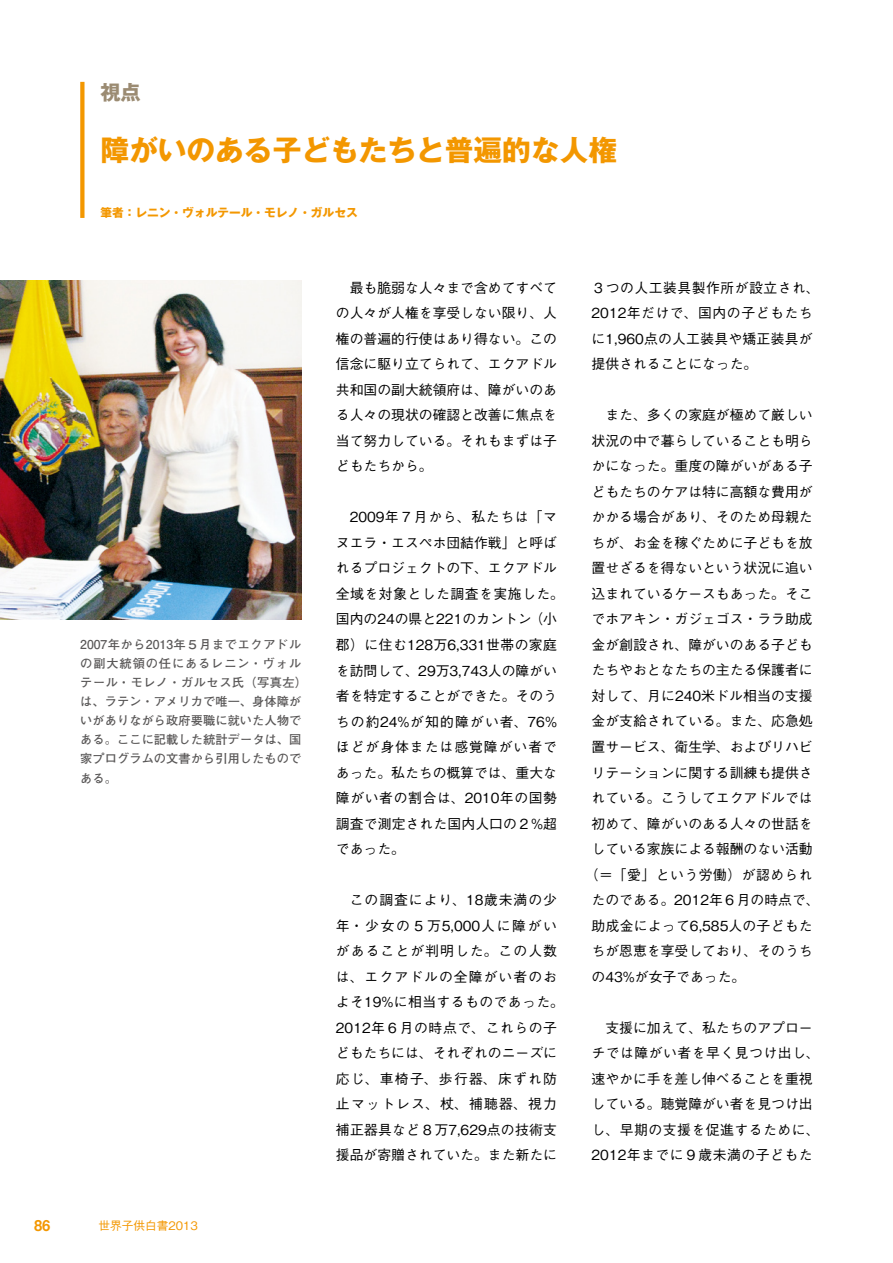
<style>
.page{position:relative;width:893px;height:1263px;background:#fff}
.page>*{position:absolute;margin:0;border:0;box-sizing:border-box;transform-origin:0 0}
.t1{font:700 28.65px "Gothic MB101 Pro";color:#f39700}
.t2{font:700 20.25px "Gothic MB101 Pro";color:#9b8b72}
.t3{font:14.85px "Midashi Go Pro MB31";color:#f39700}
.t4{font:500 13.8px/25.5px "Gothic BBB Pro";color:#000;text-align:justify}
.t5{font:500 13.8px/25.5px "Gothic BBB Pro";letter-spacing:.04em;color:#000;text-align:center}
.t6{font:500 13.8px/25.5px "Gothic BBB Pro";letter-spacing:.02em;color:#000}
.t7{font:500 13.8px "Gothic BBB Pro";letter-spacing:.035em;color:#000}
.t8{font:700 12.15px/19.2px "Futo Go B101 Pro";letter-spacing:.005em;color:#595757}
.t9{font:700 11.7px "Gothic MB101 Pro";color:#f39700}
.t10{font:500 11.7px "Gothic BBB Pro";color:#f39700}
</style>
<div class="page">
<div style="left:80px;top:82px;width:5px;height:136px;background:#f39700"></div>
<img style="left:0;top:281px;width:301px;height:338px">
<p class="t2" style="left:100px;top:75px;width:42px">視点</p>
<h2 class="t1" style="left:100px;top:126px;width:518px">障がいのある子どもたちと普遍的な人権</h2>
<p class="t9" style="left:100px;top:202px;width:259px">筆者：レニン・ヴォルテール・モレノ・ガルセス</p>
<p class="t8" style="left:80px;top:633px;width:229px">2007年から2013年５月までエクアドルの副大統領の任にあるレニン・ヴォルテール・モレノ・ガルセス氏（写真左）は、ラテン・アメリカで唯一、身体障がいがありながら政府要職に就いた人物である。ここに記載した統計データは、国家プログラムの文書から引用したものである。</p>
<p class="t3" style="left:34px;top:1214px;width:18px">86</p>
<p class="t10" style="left:98px;top:1216px;width:101px">世界子供白書2013</p>
<p class="t4" style="left:336px;top:273px;width:223px;text-indent:14px">最も脆弱な人々まで含めてすべての人々が人権を享受しない限り、人権の普遍的行使はあり得ない。この信念に駆り立てられて、エクアドル共和国の副大統領府は、障がいのある人々の現状の確認と改善に焦点を当て努力している。それもまずは子どもたちから。</p>
<p class="t4" style="left:336px;top:503px;width:230px;text-align:left;text-indent:14px">2009年７月から、私たちは「マヌエラ・エスペホ団結作戦」と呼ばれるプロジェクトの下、エクアドル全域を対象とした調査を実施した。国内の24の県と221のカントン（小郡）に住む128万6,331世帯の家庭を訪問して、29万3,743人の障がい者を特定することができた。そのうちの約24%が知的障がい者、76%ほどが身体または感覚障がい者であった。私たちの概算では、重大な障がい者の割合は、2010年の国勢調査で測定された国内人口の２%超であった。</p>
<p class="t5" style="left:336px;top:885px;width:230px">この調査により、18歳未満の少<br>年・少女の５万5,000人に障がいがあることが判明した。この人数は、エクアドルの全障がい者のおよそ19%に相当するものであった。<br>2012年６月の時点で、これらの子どもたちには、それぞれのニーズに応じ、車椅子、歩行器、床ずれ防止マットレス、杖、補聴器、視力補正器具など８万7,629点の技術支援品が寄贈されていた。また新たに</p>
<p class="t6" style="left:592px;top:273px;width:230px">３つの人工装具製作所が設立され、<br>2012年だけで、国内の子どもたちに1,960点の人工装具や矯正装具が提供されることになった。</p>
<p class="t4" style="left:605px;top:401px;width:209px">また、多くの家庭が極めて厳しい</p>
<p class="t4" style="left:592px;top:426px;width:223px">状況の中で暮らしていることも明ら</p>
<p class="t4" style="left:592px;top:452px;width:223px">かになった。重度の障がいがある子</p>
<p class="t4" style="left:592px;top:477px;width:223px">どもたちのケアは特に高額な費用が</p>
<p class="t4" style="left:592px;top:503px;width:223px">かかる場合があり、そのため母親た</p>
<p class="t4" style="left:592px;top:528px;width:223px">ちが、お金を稼ぐために子どもを放</p>
<p class="t4" style="left:592px;top:554px;width:223px">置せざるを得ないという状況に追い</p>
<p class="t4" style="left:592px;top:579px;width:223px">込まれているケースもあった。そこ</p>
<p class="t4" style="left:592px;top:605px;width:223px">でホアキン・ガジェゴス・ララ助成</p>
<p class="t4" style="left:592px;top:630px;width:223px">金が創設され、障がいのある子ども</p>
<p class="t4" style="left:592px;top:656px;width:223px">たちやおとなたちの主たる保護者に</p>
<p class="t4" style="left:592px;top:681px;width:223px">対して、月に240米ドル相当の支援</p>
<p class="t4" style="left:592px;top:707px;width:223px">金が支給されている。また、応急処</p>
<p class="t4" style="left:592px;top:732px;width:223px">置サービス、衛生学、およびリハビ</p>
<p class="t4" style="left:592px;top:758px;width:223px">リテーションに関する訓練も提供さ</p>
<p class="t4" style="left:592px;top:783px;width:223px">れている。こうしてエクアドルでは</p>
<p class="t4" style="left:592px;top:809px;width:223px">初めて、障がいのある人々の世話を</p>
<p class="t4" style="left:592px;top:834px;width:223px">している家族による報酬のない活動</p>
<p class="t7" style="left:585px;top:863px;width:230px">（＝「愛」という労働）が認められ</p>
<p class="t4" style="left:592px;top:885px;width:230px">たのである。2012年６月の時点で、</p>
<p class="t6" style="left:592px;top:911px;width:223px">助成金によって6,585人の子どもた</p>
<p class="t4" style="left:592px;top:936px;width:223px">ちが恩恵を享受しており、そのうち</p>
<p class="t4" style="left:592px;top:962px;width:155px">の43%が女子であった。</p>
<p class="t4" style="left:592px;top:1013px;width:230px;text-align:center">支援に加えて、私たちのアプロー<br>チでは障がい者を早く見つけ出し、速やかに手を差し伸べることを重視している。聴覚障がい者を見つけ出し、早期の支援を促進するために、<br>2012年までに９歳未満の子どもた</p>
</div>
